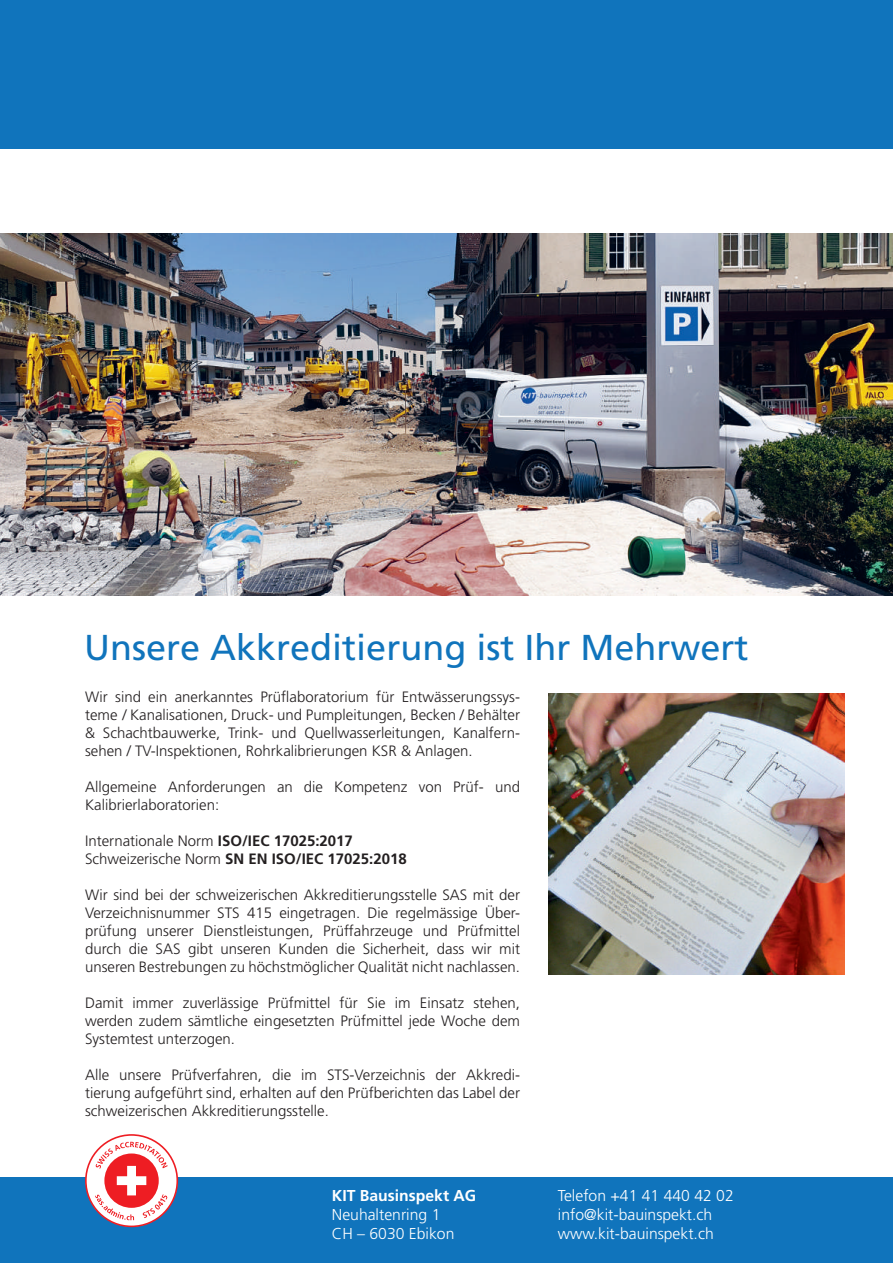
<style>
.page{position:relative;width:893px;height:1263px;background:#fff}
.page>*{position:absolute;margin:0;border:0;box-sizing:border-box;transform-origin:0 0}
.t1{font:36px "Frutiger";color:#1074bc}
.t2{font:300 15.75px/18.9px "Frutiger";color:#fff}
.t3{font:700 15.75px "Frutiger";color:#fff}
.t4{font:300 15px/18px "Frutiger";color:#231f20;text-align:justify}
.t5{font:700 15px/18px "Frutiger";color:#231f20}
.s1{font-weight:300}
</style>
<div class="page">
<div style="left:0;top:0;width:893px;height:149px;background:#1074bc"></div>
<div style="left:0;top:1178px;width:893px;height:85px;background:#1074bc"></div>
<svg style="left:85px;top:1134px;width:93px;height:93px"></svg>
<img style="left:0;top:234px;width:893px;height:361px">
<img style="left:549px;top:693px;width:296px;height:282px">
<h1 class="t1" style="left:84px;top:627px;width:666px">Unsere Akkreditierung ist Ihr Mehrwert</h1>
<p class="t4" style="left:85px;top:688px;width:436px">Wir sind ein anerkanntes Prüflaboratorium für Entwässerungssys&shy;teme / Kanalisationen, Druck- und Pumpleitungen, Becken / Behälter &amp; Schachtbauwerke, Trink- und Quellwasserleitungen, Kanalfern&shy;sehen / TV-Inspektionen, Rohrkalibrierungen KSR &amp; Anlagen.</p>
<p class="t4" style="left:85px;top:778px;width:437px">Allgemeine Anforderungen an die Kompetenz von Prüf- und<br>Kalibrierlaboratorien:</p>
<p class="t5" style="left:85px;top:832px;width:323px"><span class="s1">Internationale Norm</span> ISO/IEC 17025:2017<br><span class="s1">Schweizerische Norm</span> SN EN ISO/IEC 17025:2018</p>
<p class="t4" style="left:85px;top:886px;width:437px">Wir sind bei der schweizerischen Akkreditierungsstelle SAS mit der Verzeichnisnummer STS 415 eingetragen. Die regelmässige Über&shy;prüfung unserer Dienstleistungen, Prüffahrzeuge und Prüfmittel durch die SAS gibt unseren Kunden die Sicherheit, dass wir mit unseren Bestrebungen zu höchstmöglicher Qualität nicht nachlassen.</p>
<p class="t4" style="left:85px;top:994px;width:437px">Damit immer zuverlässige Prüfmittel für Sie im Einsatz stehen, werden zudem sämtliche eingesetzten Prüfmittel jede Woche dem Systemtest unterzogen.</p>
<p class="t4" style="left:85px;top:1066px;width:437px">Alle unsere Prüfverfahren, die im STS-Verzeichnis der Akkredi&shy;tierung aufgeführt sind, erhalten auf den Prüfberichten das Label der schweizerischen Akkreditierungsstelle.</p>
<p class="t3" style="left:332px;top:1186px;width:146px">KIT Bausinspekt AG</p>
<p class="t2" style="left:332px;top:1205px;width:124px">Neuhaltenring 1<br>CH – 6030 Ebikon</p>
<p class="t2" style="left:558px;top:1186px;width:177px">Telefon +41 41 440 42 02 info@kit-bauinspekt.ch www.kit-bauinspekt.ch</p>
</div>
